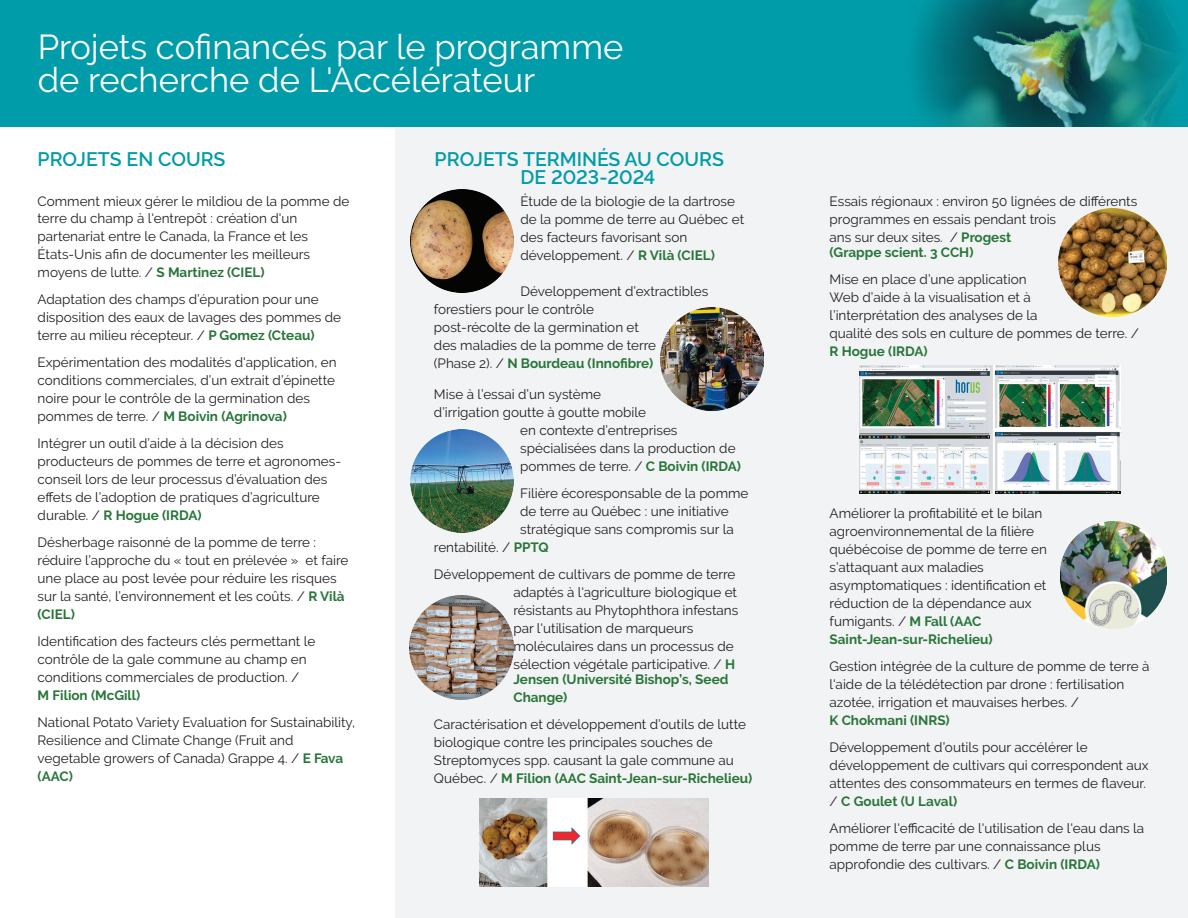
<style>
.page{position:relative;width:1188px;height:918px;background:#fff}
.page>*{position:absolute;margin:0;border:0;box-sizing:border-box;transform-origin:0 0}
.t1{font:34.5px/33px "Raleway";color:#fff}
.t2{font:600 19.5px/18px "Raleway";color:#009caa}
.t3{font:13.5px/18px "Raleway";color:#231f20}
.t4{font:700 13.5px/18px "Raleway";color:#28763a}
.s1{font-weight:700;color:#28763a}
</style>
<div class="page">
<div style="left:396px;top:126px;width:792px;height:792px;background:#f2f3f4"></div>
<img style="left:411px;top:430px;width:102px;height:103px">
<img style="left:661px;top:308px;width:103px;height:102px">
<img style="left:411px;top:190px;width:103px;height:103px">
<img style="left:479px;top:798px;width:230px;height:89px">
<img style="left:410px;top:596px;width:103px;height:104px">
<img style="left:860px;top:366px;width:260px;height:128px">
<img style="left:1059px;top:209px;width:108px;height:108px">
<img style="left:1061px;top:521px;width:106px;height:107px">
<div style="left:0;top:0;width:1188px;height:127px;background:#009caa"></div>
<img style="left:915px;top:0;width:264px;height:126px">
<h1 class="t1" style="left:38px;top:30px;width:587px">Projets cofinancés par le programme de recherche de L'Accélérateur</h1>
<h2 class="t2" style="left:38px;top:150px;width:189px">PROJETS EN COURS</h2>
<p class="t3" style="left:38px;top:192px;width:313px">Comment mieux gérer le mildiou de la pomme de terre du champ à l'entrepôt : création d'un partenariat entre le Canada, la France et les États-Unis afin de documenter les meilleurs moyens de lutte. / <span class="s1">S Martinez (CIEL)</span></p>
<p class="t3" style="left:38px;top:291px;width:305px">Adaptation des champs d’épuration pour une disposition des eaux de lavages des pommes de terre au milieu récepteur. / <span class="s1">P Gomez (Cteau)</span></p>
<p class="t3" style="left:38px;top:354px;width:301px">Expérimentation des modalités d'application, en conditions commerciales, d’un extrait d’épinette noire pour le contrôle de la germination des pommes de terre. / <span class="s1">M Boivin (Agrinova)</span></p>
<p class="t3" style="left:38px;top:435px;width:305px">Intégrer un outil d’aide à la décision des producteurs de pommes de terre et agronomes&shy;conseil lors de leur processus d’évaluation des effets de l’adoption de pratiques d’agriculture durable. / <span class="s1">R Hogue (IRDA)</span></p>
<p class="t3" style="left:38px;top:534px;width:312px">Désherbage raisonné de la pomme de terre : réduire l’approche du « tout en prélevée » et faire une place au post levée pour réduire les risques sur la santé, l’environnement et les coûts. / <span class="s1">R Vilà (CIEL)</span></p>
<p class="t3" style="left:38px;top:633px;width:279px">Identification des facteurs clés permettant le contrôle de la gale commune au champ en conditions commerciales de production. /</p>
<p class="t4" style="left:38px;top:687px;width:104px">M Filion (McGill)</p>
<p class="t3" style="left:38px;top:714px;width:319px">National Potato Variety Evaluation for Sustainability, Resilience and Climate Change (Fruit and vegetable growers of Canada) Grappe 4. / <span class="s1">E Fava (AAC)</span></p>
<h2 class="t2" style="left:521px;top:150px;width:205px;text-indent:-86px">PROJETS TERMINÉS AU COURS<br>DE 2023-2024</h2>
<p class="t3" style="left:521px;top:192px;width:225px">Étude de la biologie de la dartrose de la pomme de terre au Québec et des facteurs favorisant son développement. / <span class="s1">R Vilà (CIEL)</span></p>
<p class="t3" style="left:434px;top:282px;width:276px;text-indent:87px">Développement d’extractibles forestiers pour le contrôle<br>post-récolte de la germination et<br>des maladies de la pomme de terre<br>(Phase 2). / <span class="s1">N Bourdeau (Innofibre)</span></p>
<p class="t3" style="left:434px;top:385px;width:169px">Mise à l’essai d’un système</p>
<p class="t3" style="left:434px;top:403px;width:214px">d’irrigation goutte à goutte mobile</p>
<p class="t3" style="left:520px;top:421px;width:159px">en contexte d’entreprises</p>
<p class="t3" style="left:520px;top:439px;width:217px">spécialisées dans la production de</p>
<p class="t3" style="left:520px;top:457px;width:222px">pommes de terre. / <span class="s1">C Boivin (IRDA)</span></p>
<p class="t3" style="left:520px;top:484px;width:230px">Filière écoresponsable de la pomme</p>
<p class="t3" style="left:520px;top:502px;width:210px">de terre au Québec : une initiative</p>
<p class="t3" style="left:520px;top:520px;width:215px">stratégique sans compromis sur la</p>
<p class="t3" style="left:434px;top:538px;width:116px">rentabilité. / <span class="s1">PPTQ</span></p>
<p class="t3" style="left:513px;top:565px;width:226px;text-indent:-79px">Développement de cultivars de pomme de terre adaptés à l'agriculture biologique et résistants au Phytophthora infestans par l'utilisation de marqueurs moléculaires dans un processus de sélection végétale participative. / <span class="s1">H</span></p>
<p class="t4" style="left:513px;top:670px;width:217px">Jensen (Université Bishop’s, Seed<br>Change)</p>
<p class="t3" style="left:434px;top:715px;width:320px">Caractérisation et développement d’outils de lutte biologique contre les principales souches de Streptomyces spp. causant la gale commune au Québec. / <span class="s1">M Filion (AAC Saint-Jean-sur-Richelieu)</span></p>
<p class="t3" style="left:830px;top:192px;width:309px">Essais régionaux : environ 50 lignées de différents programmes en essais pendant trois<br>ans sur deux sites. / <span class="s1">Progest</span></p>
<p class="t4" style="left:830px;top:243px;width:145px">(Grappe scient. 3 CCH)</p>
<p class="t3" style="left:830px;top:270px;width:311px">Mise en place d’une application<br>Web d’aide à la visualisation et à<br>l’interprétation des analyses de la<br>qualité des sols en culture de pommes de terre. /</p>
<p class="t4" style="left:830px;top:342px;width:100px">R Hogue (IRDA)</p>
<p class="t3" style="left:830px;top:504px;width:219px">Améliorer la profitabilité et le bilan agroenvironnemental de la filière québécoise de pomme de terre en s’attaquant aux maladies asymptomatiques : identification et réduction de la dépendance aux fumigants. / <span class="s1">M Fall (AAC<br>Saint-Jean-sur-Richelieu)</span></p>
<p class="t3" style="left:830px;top:657px;width:321px">Gestion intégrée de la culture de pomme de terre à l'aide de la télédétection par drone : fertilisation azotée, irrigation et mauvaises herbes. /</p>
<p class="t4" style="left:830px;top:711px;width:122px">K Chokmani (INRS)</p>
<p class="t3" style="left:830px;top:738px;width:321px">Développement d’outils pour accélérer le développement de cultivars qui correspondent aux attentes des consommateurs en termes de flaveur. / <span class="s1">C Goulet (U Laval)</span></p>
<p class="t3" style="left:830px;top:819px;width:316px">Améliorer l'efficacité de l'utilisation de l'eau dans la pomme de terre par une connaissance plus approfondie des cultivars. / <span class="s1">C Boivin (IRDA)</span></p>
</div>
